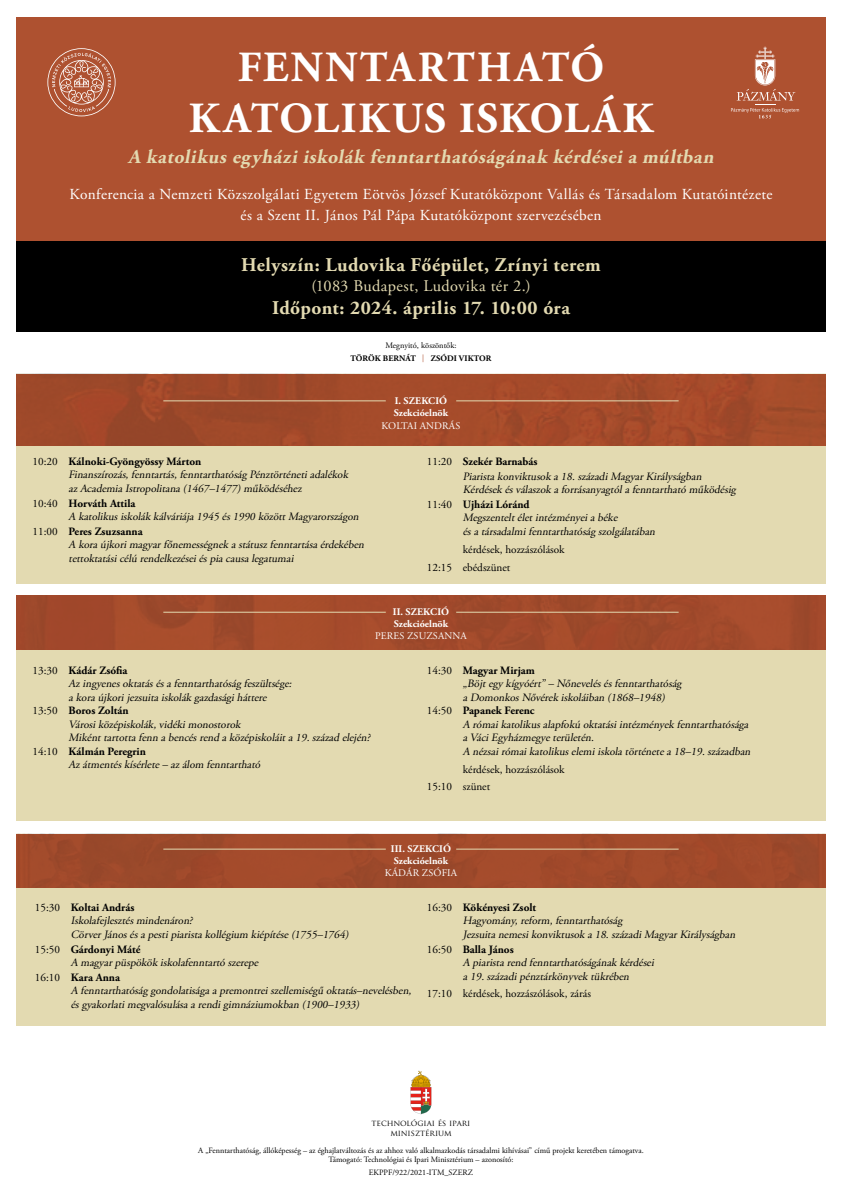
<style>
.page{position:relative;width:842px;height:1191px;background:#fff}
.page>*{position:absolute;margin:0;border:0;box-sizing:border-box;transform-origin:0 0}
.t1{font:700 42.9px/51.5px "Adobe Garamond Pro";letter-spacing:.04em;color:#fff;text-align:center}
.t2{font:italic 700 19.7px "Adobe Garamond Pro";letter-spacing:.025em;color:#e3dab1}
.t3{font:700 19.4px "Adobe Garamond Pro";letter-spacing:.025em;color:#e3dab1}
.t4{font:16.3px "Adobe Garamond Pro";letter-spacing:.02em;color:#e3dab1}
.t5{font:15.3px/21.3px "Adobe Garamond Pro";letter-spacing:.025em;color:#fff;text-align:center}
.t6{font:italic 11.2px/13.5px "Adobe Garamond Pro";color:#000}
.t7{font:11.2px/17.8px "Adobe Garamond Pro";color:#000}
.t8{font:700 11.2px "Adobe Garamond Pro";color:#000}
.t9{font:700 10.1px/12.1px "Adobe Garamond Pro";color:#fff}
.t10{font:10.1px "Adobe Garamond Pro";letter-spacing:.015em;color:#fff}
.t11{font:700 8.4px/12.5px "Adobe Garamond Pro";letter-spacing:.015em;color:#000;text-align:center}
.t12{font:8.2px/9.8px "Adobe Garamond Pro";color:#000;text-align:center}
.t13{font:8.2px/9.8px "Trajan Pro";color:#000;text-align:center}
.s1{font-weight:400}
.s2{font-family:"Westeinde Caption";font-weight:100;color:#ae5130}
.s3{font-style:normal}
.s4{font-weight:700;font-style:normal}
</style>
<div class="page">
<div style="left:16px;top:17px;width:810px;height:224px;background:#ae5130"></div>
<img style="left:16px;top:374px;width:810px;height:72px">
<div style="left:16px;top:446px;width:810px;height:138px;background:#e3dab1"></div>
<hr style="left:163px;top:400px;width:223px;height:1px;background:#e3dab1">
<hr style="left:456px;top:400px;width:223px;height:1px;background:#e3dab1">
<img style="left:16px;top:833px;width:810px;height:55px">
<div style="left:16px;top:888px;width:810px;height:137px;background:#e3dab1"></div>
<img style="left:16px;top:595px;width:810px;height:55px">
<div style="left:16px;top:650px;width:810px;height:170px;background:#e3dab1"></div>
<hr style="left:163px;top:612px;width:223px;height:1px;background:#e3dab1">
<hr style="left:456px;top:612px;width:223px;height:1px;background:#e3dab1">
<hr style="left:163px;top:849px;width:223px;height:1px;background:#e3dab1">
<hr style="left:456px;top:849px;width:223px;height:1px;background:#e3dab1">
<div style="left:16px;top:241px;width:810px;height:90px;background:#000"></div>
<svg style="left:47px;top:48px;width:69px;height:68px"></svg>
<svg style="left:731px;top:47px;width:68px;height:71px"></svg>
<svg style="left:411px;top:1070px;width:20px;height:44px"></svg>
<h1 class="t1" style="left:189px;top:42px;width:466px">FENNTARTHATÓ<br>KATOLIKUS ISKOLÁK</h1>
<h2 class="t2" style="left:128px;top:146px;width:591px">A katolikus egyházi iskolák fenntarthatóságának kérdései a múltban</h2>
<h3 class="t5" style="left:69px;top:184px;width:704px">Konferencia a Nemzeti Közszolgálati Egyetem Eötvös József Kutatóközpont Vallás és Társadalom Kutatóintézete és a Szent II. János Pál Pápa Kutatóközpont szervezésében</h3>
<h3 class="t3" style="left:241px;top:254px;width:361px">Helyszín: Ludovika Főépület, Zrínyi terem</h3>
<h3 class="t4" style="left:311px;top:276px;width:221px">(1083 Budapest, Ludovika tér 2.)</h3>
<h3 class="t3" style="left:272px;top:297px;width:299px">Időpont: 2024. április 17. 10:00 óra</h3>
<p class="t11" style="left:351px;top:339px;width:142px"><span class="s1">Megnyitó, köszöntők:<br></span>TÖRÖK BERNÁT <span class="s2">|</span> ZSÓDI VIKTOR</p>
<p class="t6" style="left:69px;top:455px;width:284px;text-indent:-36px"><span class="s3">10:20</span> <span class="s4">Kálnoki-Gyöngyössy Márton<br></span>Finanszírozás,fenntartás,fenntarthatóság Pénztörténetiadalékok azAcademiaIstropolitana(1467–1477)működéséhez</p>
<p class="t6" style="left:69px;top:496px;width:294px;text-indent:-36px"><span class="s3">10:40</span> <span class="s4">Horváth Attila<br></span>A katolikusiskolák kálváriáj a1945 és1990 közöttMagyarországon</p>
<p class="t6" style="left:69px;top:525px;width:299px;text-indent:-36px"><span class="s3">11:00</span> <span class="s4">Peres Zsuzsanna<br></span>A koraújkorimagyarfőnemességnek astátuszfenntartásaérdekében tettoktatásicélú rendelkezéseiéspiacausalegatumai</p>
<p class="t9" style="left:394px;top:395px;width:56px">I. SZEKCIÓ<br>Szekcióelnök</p>
<p class="t10" style="left:382px;top:419px;width:80px">KOLTAI ANDRÁS</p>
<p class="t6" style="left:463px;top:454px;width:243px;line-height:14.9px;text-indent:-36px"><span class="s3">11:20</span> <span class="s4">Szekér Barnabás<br></span>Piaristakonviktusok a18.századiMagyarKirályságban</p>
<p class="t6" style="left:427px;top:482px;width:313px;line-height:14.9px;text-indent:36px">Kérdések ésválaszok aforrásanyagtólafenntartható működésig<br><span class="s3">11:40</span> <span class="s4">Ujházi Lóránd</span></p>
<p class="t6" style="left:463px;top:511px;width:196px">Megszenteltéletintézményeiabéke ésatársadalmifenntarthatóság szolgálatában</p>
<p class="t7" style="left:427px;top:540px;width:139px;text-indent:36px">kérdések, hozzászólások<br>12:15 ebédszünet</p>
<p class="t9" style="left:393px;top:606px;width:58px">II. SZEKCIÓ<br>Szekcióelnök</p>
<p class="t10" style="left:375px;top:630px;width:93px">PERES ZSUZSANNA</p>
<p class="t8" style="left:33px;top:664px;width:96px"><span class="s1">13:30</span> Kádár Zsófia</p>
<p class="t6" style="left:69px;top:677px;width:227px">Azingyenesoktatásésafenntarthatóság feszültsége:</p>
<p class="t6" style="left:69px;top:691px;width:202px">akoraújkorij ezsuitaiskolák gazdaságiháttere</p>
<p class="t8" style="left:33px;top:704px;width:98px"><span class="s1">13:50</span> Boros Zoltán</p>
<p class="t6" style="left:69px;top:718px;width:176px">Városiközépiskolák,vidékimonostorok</p>
<p class="t6" style="left:69px;top:731px;width:306px">Mikénttartottafenn abencésrend aközépiskoláita19.század elej én?</p>
<p class="t8" style="left:33px;top:744px;width:115px"><span class="s1">14:10</span> Kálmán Peregrin</p>
<p class="t6" style="left:69px;top:758px;width:196px">Azátmentéskísérlete– azálom fenntartható</p>
<p class="t8" style="left:427px;top:664px;width:110px"><span class="s1">14:30</span> Magyar Mirjam</p>
<p class="t6" style="left:463px;top:677px;width:223px">„Böj tegy kígyóért”– Nőnevelésésfenntarthatóság</p>
<p class="t6" style="left:463px;top:691px;width:206px">aDomonkosNővérek iskoláiban (1868–1948)</p>
<p class="t8" style="left:427px;top:704px;width:109px"><span class="s1">14:50</span> Papanek Ferenc</p>
<p class="t6" style="left:463px;top:718px;width:290px">A rómaikatolikusalapfokú oktatásiintézmények fenntarthatósága</p>
<p class="t6" style="left:463px;top:731px;width:135px">aVáciEgyházmegyeterületén.</p>
<p class="t6" style="left:463px;top:745px;width:292px">A nézsairómaikatolikuselemiiskolatörténetea18–19.században</p>
<p class="t7" style="left:427px;top:760px;width:139px;text-indent:36px">kérdések, hozzászólások<br>15:10 szünet</p>
<p class="t9" style="left:391px;top:843px;width:62px">III. SZEKCIÓ<br>Szekcióelnök</p>
<p class="t10" style="left:385px;top:867px;width:74px">KÁDÁR ZSÓFIA</p>
<p class="t6" style="left:71px;top:901px;width:282px;text-indent:-36px"><span class="s3">15:30</span> <span class="s4">Koltai András<br></span>Iskolafejlesztésmindenáron?<br>CörverJánosésapestipiaristakollégium kiépítése(1755–1764)</p>
<p class="t6" style="left:71px;top:942px;width:191px;text-indent:-36px"><span class="s3">15:50</span> <span class="s4">Gárdonyi Máté<br></span>A magyarpüspökök iskolafenntartó szerepe</p>
<p class="t6" style="left:71px;top:971px;width:345px;text-indent:-36px"><span class="s3">16:10</span> <span class="s4">Kara Anna<br></span>A fenntarthatóság gondolatiságaapremontreiszellemiségű oktatás–nevelésben, ésgyakorlatimegvalósulásaarendigimnáziumokban (1900–1933)</p>
<p class="t6" style="left:463px;top:901px;width:277px;text-indent:-36px"><span class="s3">16:30</span> <span class="s4">Kökényesi Zsolt<br></span>Hagyomány,reform,fenntarthatóság<br>Jezsuitanemesikonviktusok a18.századiMagyarKirályságban</p>
<p class="t6" style="left:463px;top:942px;width:195px;text-indent:-36px"><span class="s3">16:50</span> <span class="s4">Balla János<br></span>A piaristarend fenntarthatóságának kérdései a19.századipénztárkönyvek tükrében</p>
<p class="t7" style="left:427px;top:985px;width:166px">17:10 kérdések, hozzászólások, zárás</p>
<p class="t13" style="left:371px;top:1118px;width:100px">TECHNOLÓGIAI ÉS IPARI<br>MINISZTÉRIUM</p>
<p class="t12" style="left:198px;top:1145px;width:447px">A „Fenntarthatóság, állóképesség – az éghajlatváltozás és az ahhoz való alkalmazkodás társadalmi kihívásai” című projekt keretében támogatva.<br>Támogató: Technológiai és Ipari Minisztérium – azonosító:</p>
<p class="t12" style="left:369px;top:1167px;width:106px">EKPPF/922/2021-ITM_SZERZ</p>
</div>
